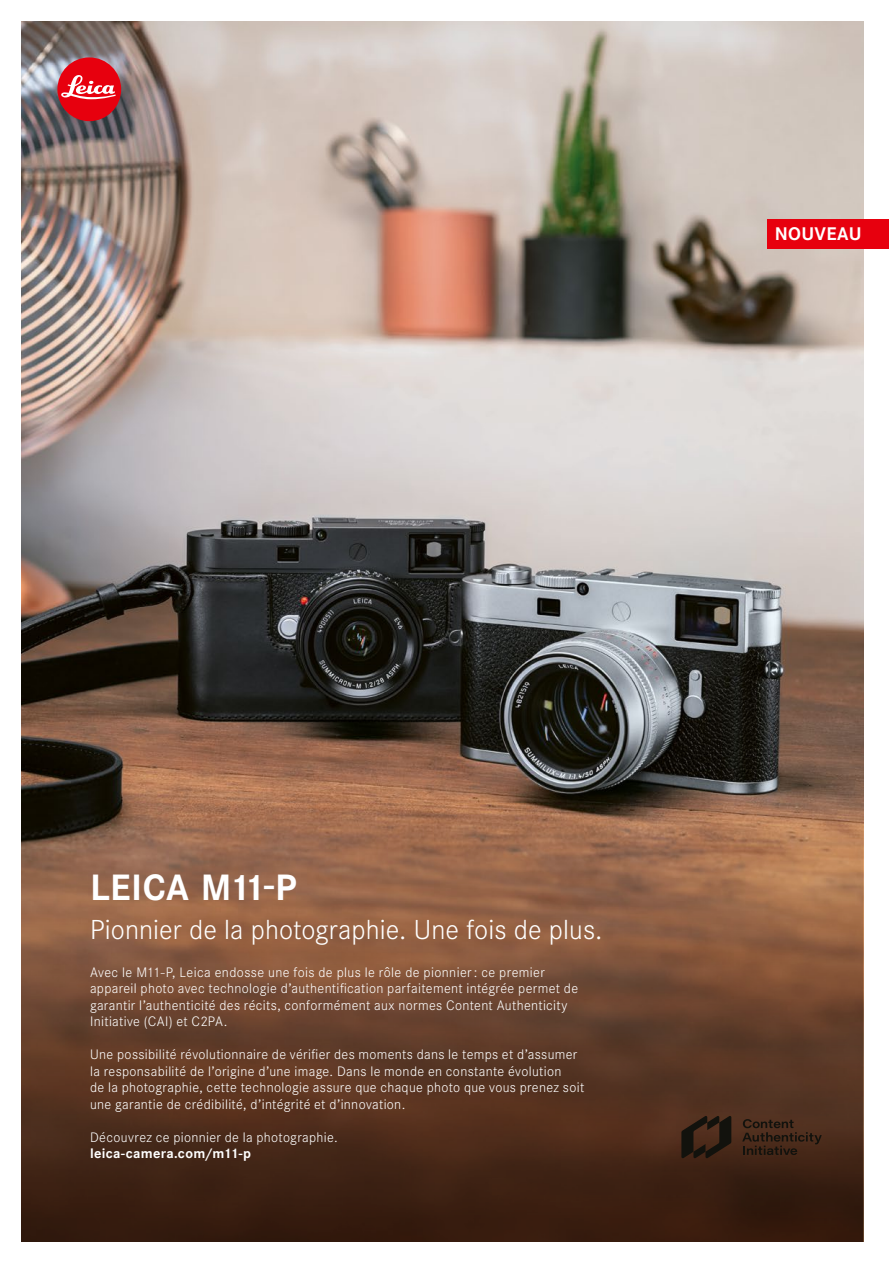
<style>
.page{position:relative;width:893px;height:1263px;background:#fff}
.page>*{position:absolute;margin:0;border:0;box-sizing:border-box;transform-origin:0 0}
.t1{font:700 36px "Corporate SBQ";letter-spacing:.015em;color:#fff}
.t2{font:300 27px "Corporate SBQ";letter-spacing:.005em;color:#fff}
.t3{font:700 18px "Corporate SBQ";letter-spacing:.02em;color:#fff}
.t4{font:300 13.5px/16.5px "Corporate SBQ";letter-spacing:.025em;color:#fff}
.t5{font:700 13.5px "Corporate SBQ";letter-spacing:.025em;color:#fff}
</style>
<div class="page">
<img style="left:21px;top:21px;width:842px;height:596px">
<svg style="left:21px;top:617px;width:842px;height:625px;background:#654533"></svg>
<div style="left:57px;top:57px;width:64px;height:64px;background:#e7000e;border-radius:50%"></div>
<svg style="left:61px;top:75px;width:55px;height:24px"></svg>
<div style="left:767px;top:219px;width:122px;height:30px;background:#e7000e"></div>
<svg style="left:681px;top:1116px;width:50px;height:42px;background:#301f14"></svg>
<svg style="left:742px;top:1119px;width:80px;height:36px;background:#3f2618"></svg>
<h3 class="t3" style="left:775px;top:223px;width:89px">NOUVEAU</h3>
<h1 class="t1" style="left:90px;top:866px;width:208px">LEICA M11-P</h1>
<h2 class="t2" style="left:90px;top:914px;width:514px">Pionnier de la photographie. Une fois de plus.</h2>
<p class="t4" style="left:90px;top:964px;width:490px">Avec le M11-P, Leica endosse une fois de plus le rôle de pionnier : ce premier appareil photo avec technologie d’authentification parfaitement intégrée permet de garantir l’authenticité des récits, conformément aux normes Content Authenticity Initiative (CAI) et C2PA.</p>
<p class="t4" style="left:90px;top:1046px;width:496px">Une possibilité révolutionnaire de vérifier des moments dans le temps et d’assumer la responsabilité de l’origine d’une image. Dans le monde en constante évolution<br>de la photographie, cette technologie assure que chaque photo que vous prenez soit une garantie de crédibilité, d’intégrité et d’innovation.</p>
<p class="t4" style="left:90px;top:1129px;width:249px">Découvrez ce pionnier de la photographie.</p>
<p class="t5" style="left:90px;top:1145px;width:162px">leica-camera.com/m11-p</p>
</div>
